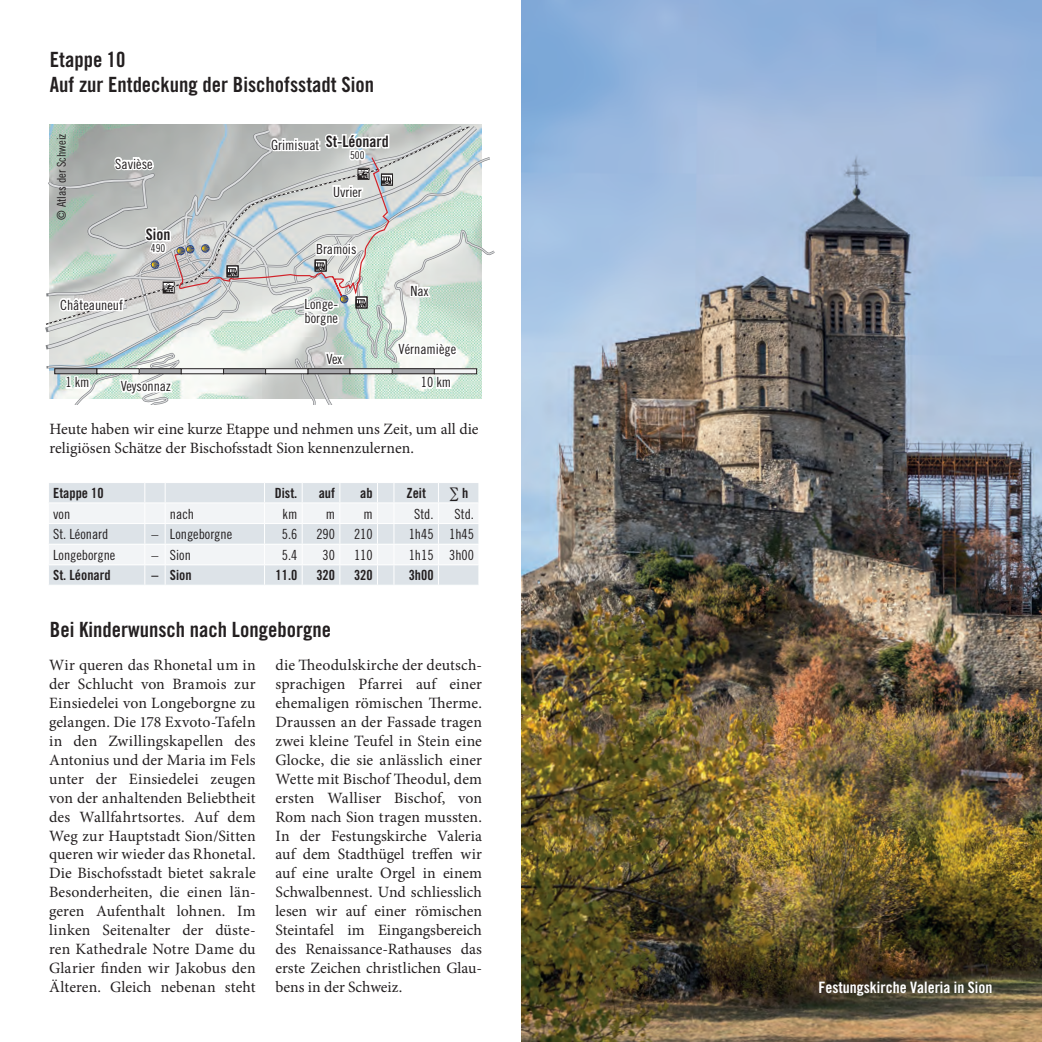
<style>
.page{position:relative;width:1042px;height:1042px;background:#fff}
.page>*{position:absolute;margin:0;border:0;box-sizing:border-box;transform-origin:0 0}
.t1{font:21px/25.2px "Trade Gothic Bold Cond Twenty";color:#231f20}
.t2{font:15.75px/18.9px "Minion Pro";color:#231f20;text-align:justify}
.t3{font:15.75px "Trade Gothic Bold Cond Twenty";color:#fff}
.t4{font:15.75px "Trade Gothic Bold Cond Twenty";color:#231f20}
.t5{font:14px/14px "Trade Gothic Cond Eighteen";color:#231f20}
.t6{font:14px "Trade Gothic Bold Cond Twenty";color:#231f20}
.t7{font:12.08px "Trade Gothic Cond Eighteen";color:#231f20}
.t8{font:10.85px "Trade Gothic Cond Eighteen";color:#231f20}
</style>
<div class="page">
<svg style="left:45px;top:124px;width:450px;height:281px"></svg>
<svg style="left:49px;top:483px;width:430px;height:102px"></svg>
<img style="left:521px;top:0;width:521px;height:1042px">
<h1 class="t1" style="left:50px;top:47px;width:326px">Etappe 10<br>Auf zur Entdeckung der Bischofsstadt Sion</h1>
<p class="t7" style="left:54px;top:220px;width:88px;rotate:-90deg">© Atlas der Schweiz</p>
<p class="t5" style="left:115px;top:156px;width:39px">Savièse</p>
<p class="t4" style="left:326px;top:132px;width:64px">St-Léonard</p>
<p class="t8" style="left:350px;top:149px;width:16px">500</p>
<p class="t5" style="left:333px;top:184px;width:30px">Uvrier</p>
<p class="t5" style="left:271px;top:137px;width:50px">Grimisuat</p>
<p class="t4" style="left:146px;top:225px;width:26px">Sion</p>
<p class="t8" style="left:151px;top:242px;width:16px">490</p>
<p class="t5" style="left:316px;top:242px;width:42px">Bramois</p>
<p class="t5" style="left:60px;top:298px;width:64px">Châteauneuf</p>
<p class="t5" style="left:305px;top:297px;width:35px">Longe&shy;borgne</p>
<p class="t5" style="left:326px;top:352px;width:17px">Vex</p>
<p class="t5" style="left:410px;top:284px;width:19px">Nax</p>
<p class="t5" style="left:399px;top:342px;width:59px">Vérnamiège</p>
<p class="t5" style="left:66px;top:375px;width:26px">1 km</p>
<p class="t5" style="left:421px;top:375px;width:32px">10 km</p>
<p class="t5" style="left:121px;top:379px;width:52px">Veysonnaz</p>
<p class="t2" style="left:50px;top:420px;width:430px">Heute haben wir eine kurze Etappe und nehmen uns Zeit, um all die religiösen Schätze der Bischofsstadt Sion kennenzulernen.</p>
<p class="t6" style="left:53px;top:484px;width:52px">Etappe 10</p>
<p class="t6" style="left:275px;top:484px;width:24px">Dist.</p>
<p class="t6" style="left:319px;top:484px;width:18px">auf</p>
<p class="t6" style="left:360px;top:484px;width:14px">ab</p>
<p class="t6" style="left:406px;top:484px;width:21px">Zeit</p>
<p class="t6" style="left:449px;top:484px;width:21px">∑ h</p>
<p class="t5" style="left:53px;top:506px;width:19px">von</p>
<p class="t5" style="left:170px;top:506px;width:26px">nach</p>
<p class="t5" style="left:283px;top:506px;width:16px">km</p>
<p class="t5" style="left:326px;top:506px;width:11px">m</p>
<p class="t5" style="left:363px;top:506px;width:11px">m</p>
<p class="t5" style="left:414px;top:506px;width:21px">Std.</p>
<p class="t5" style="left:455px;top:506px;width:21px">Std.</p>
<p class="t5" style="left:53px;top:527px;width:57px">St. Léonard</p>
<p class="t5" style="left:151px;top:527px;width:82px">– Longeborgne</p>
<p class="t5" style="left:282px;top:527px;width:17px">5.6</p>
<p class="t5" style="left:316px;top:527px;width:20px">290</p>
<p class="t5" style="left:354px;top:527px;width:20px">210</p>
<p class="t5" style="left:409px;top:527px;width:67px">1h45 1h45</p>
<p class="t5" style="left:53px;top:548px;width:64px">Longeborgne</p>
<p class="t5" style="left:151px;top:548px;width:41px">– Sion</p>
<p class="t5" style="left:282px;top:548px;width:17px">5.4</p>
<p class="t5" style="left:323px;top:548px;width:14px">30</p>
<p class="t5" style="left:354px;top:548px;width:20px">110</p>
<p class="t5" style="left:409px;top:548px;width:67px">1h15 3h00</p>
<p class="t6" style="left:53px;top:567px;width:59px">St. Léonard</p>
<p class="t6" style="left:151px;top:567px;width:42px">– Sion</p>
<p class="t6" style="left:276px;top:567px;width:23px">11.0</p>
<p class="t6" style="left:316px;top:567px;width:20px">320</p>
<p class="t6" style="left:354px;top:567px;width:20px">320</p>
<p class="t6" style="left:409px;top:567px;width:26px">3h00</p>
<h1 class="t1" style="left:50px;top:617px;width:282px">Bei Kinderwunsch nach Longeborgne</h1>
<p class="t2" style="left:49px;top:656px;width:208px">Wir queren das Rhonetal um in der Schlucht von Bramois zur Einsiedelei von Longeborgne zu gelangen. Die 178 Exvoto-Tafeln in den Zwillingskapellen des Antonius und der Maria im Fels unter der Einsiedelei zeugen von der anhaltenden Beliebtheit des Wallfahrtsortes. Auf dem Weg zur Hauptstadt Sion/Sitten queren wir wieder das Rhonetal.<br>Die Bischofsstadt bietet sakrale Besonderheiten, die einen län&shy;geren Aufenthalt lohnen. Im linken Seitenalter der düste&shy;ren Kathedrale Notre Dame du Glarier finden wir Jakobus den Älteren. Gleich nebenan steht</p>
<p class="t2" style="left:275px;top:656px;width:208px">die Theodulskirche der deutsch&shy;sprachigen Pfarrei auf einer ehemaligen römischen Therme.<br>Draussen an der Fassade tragen zwei kleine Teufel in Stein eine Glocke, die sie anlässlich einer Wette mit Bischof Theodul, dem ersten Walliser Bischof, von Rom nach Sion tragen mussten.<br>In der Festungskirche Valeria auf dem Stadthügel treffen wir auf eine uralte Orgel in einem Schwalbennest. Und schliesslich lesen wir auf einer römischen Steintafel im Eingangsbereich des Renaissance-Rathauses das erste Zeichen christlichen Glau&shy;bens in der Schweiz.</p>
<p class="t3" style="left:818px;top:977px;width:175px">Festungskirche Valeria in Sion</p>
</div>
